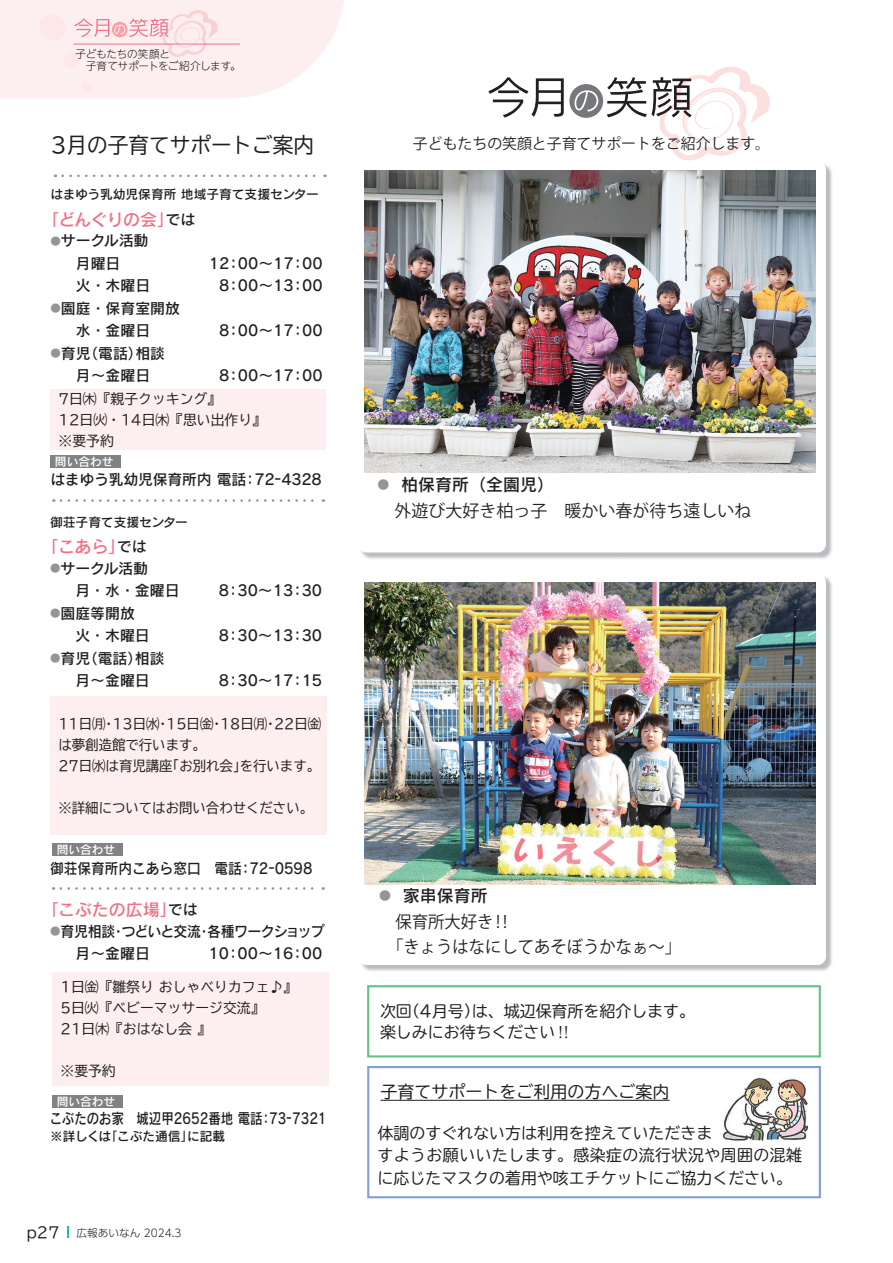
<style>
.page{position:relative;width:893px;height:1263px;background:#fff}
.page>*{position:absolute;margin:0;border:0;box-sizing:border-box;transform-origin:0 0}
.t1{font:21.3px "TBUD Go Std";color:#231f20}
.t2{font:16.95px/25.5px "Koz Go Pr 6 N";color:#231f20;scale:.96 1}
.t3{font:16.95px "Koz Go Pr 6 N";color:#231f20}
.t4{font:16.95px "Rodin Pro N DB";letter-spacing:-.015em;color:#f17085}
.t5{font:16.95px "TBUDR Go Std";color:#231f20}
.t6{font:16.95px "Rodin Pro N DB";color:#231f20}
.t7{font:15.9px/22.5px "TBUDR Go Std";color:#231f20}
.t8{font:14.85px/22.5px "Rodin Pro N DB";color:#231f20}
.t9{font:14.85px "Rodin Pro N DB";color:#231f20;scale:.84 1}
.t10{font:14.85px "Koz Go Pr 6 N";color:#231f20}
.t11{font:14.85px "Rodin Pro N DB";color:#231f20;scale:.92 1}
.t12{font:14.85px "Rodin Pro N DB";letter-spacing:-.055em;color:#231f20;scale:.94 1}
.t13{font:14.85px "TBUD Go Std";color:#231f20}
.t14{font:14.85px "Rodin Pro N DB";color:#231f20;scale:.94 1}
.t15{font:13.8px/21px "TBUD Go Std";color:#231f20}
.t16{font:12.75px "Rodin Pro N DB";color:#231f20}
.t17{font:11.85px "Rodin Pro N DB";color:#939598}
.t18{font:11.7px "Rodin Pro N DB";color:#fff}
.t19{font:300 10.65px/12.8px "UD Shin M Go Pr 6 N";letter-spacing:-.02em;color:#231f20}
.t20{font:300 10.65px "UD Shin Go Pr 6 N";color:#231f20}
.t21{font:10.35px "Rodin Pro N DB";color:#939598}
.s1{font-family:"Koz Min Pr 6 N"}
</style>
<div class="page">
<svg style="left:67px;top:1226px;width:2px;height:11px"></svg>
<svg style="left:0;top:0;width:344px;height:98px"></svg>
<div style="left:50px;top:696px;width:277px;height:139px;background:#fdefef"></div>
<div style="left:52px;top:972px;width:276px;height:114px;background:#fdefef"></div>
<svg style="left:61px;top:499px;width:263px;height:3px"></svg>
<svg style="left:61px;top:887px;width:263px;height:3px"></svg>
<svg style="left:63px;top:175px;width:263px;height:2px"></svg>
<div style="left:52px;top:843px;width:70px;height:13px;background:#808285"></div>
<div style="left:52px;top:1095px;width:70px;height:13px;background:#808285"></div>
<div style="left:50px;top:455px;width:70px;height:13px;background:#808285"></div>
<div style="left:50px;top:389px;width:276px;height:61px;background:#fdefef"></div>
<svg style="left:488px;top:67px;width:282px;height:93px"></svg>
<svg style="left:367px;top:985px;width:454px;height:73px"></svg>
<svg style="left:367px;top:1066px;width:454px;height:133px"></svg>
<hr style="left:380px;top:1100px;width:290px;height:1px;background:#231f20">
<img style="left:723px;top:1079px;width:84px;height:63px">
<img style="left:361px;top:576px;width:471px;height:395px">
<div style="left:358px;top:574px;width:468px;height:391px;background:#fff;border-radius:9px"></div>
<img style="left:361px;top:164px;width:471px;height:395px">
<div style="left:358px;top:161px;width:468px;height:391px;background:#fff;border-radius:9px"></div>
<img style="left:365px;top:170px;width:450px;height:302px">
<img style="left:365px;top:582px;width:450px;height:302px">
<p class="t19" style="left:75px;top:47px;width:167px">子どもたちの笑顔と<br>　子育てサポートをご紹介します。</p>
<h1 class="t1" style="left:51px;top:127px;width:265px">3月の子育てサポートご案内</h1>
<p class="t16" style="left:51px;top:186px;width:270px">はまゆう乳幼児保育所地域子育て支援センター</p>
<p class="t8" style="left:166px;top:207px;width:31px">では</p>
<p class="t4" style="left:42px;top:208px;width:134px">「どんぐりの会」</p>
<p class="t8" style="left:61px;top:229px;width:89px">サークル活動</p>
<p class="t21" style="left:51px;top:234px;width:12px">●</p>
<p class="t8" style="left:61px;top:251px;width:61px">　月曜日</p>
<p class="t8" style="left:61px;top:274px;width:121px;text-indent:15px">火・木曜日<br>園庭・保育室開放</p>
<p class="t21" style="left:51px;top:301px;width:12px">●</p>
<p class="t8" style="left:135px;top:319px;width:31px;text-indent:-60px">水・金曜日相談</p>
<p class="t8" style="left:83px;top:341px;width:61px">（電話）</p>
<p class="t8" style="left:61px;top:341px;width:31px">育児</p>
<p class="t21" style="left:51px;top:346px;width:12px">●</p>
<p class="t8" style="left:76px;top:364px;width:76px">月～金曜日</p>
<p class="t8" style="left:209px;top:251px;width:115px">12：00~17：00</p>
<p class="t8" style="left:219px;top:274px;width:105px">8：00~13：00</p>
<p class="t8" style="left:219px;top:319px;width:105px">8：00~17：00</p>
<p class="t8" style="left:219px;top:364px;width:105px">8：00~17：00</p>
<p class="t15" style="left:59px;top:388px;width:209px">7日㈭『親子クッキング『<br>12日㈫・14日㈭『思い出作り『※要予約</p>
<p class="t18" style="left:55px;top:454px;width:60px">問い合わせ</p>
<p class="t8" style="left:50px;top:467px;width:197px">はまゆう乳幼児保育所内電話</p>
<p class="t8" style="left:243px;top:467px;width:80px">：72-4328</p>
<p class="t16" style="left:50px;top:514px;width:139px">御荘子育て支援センター</p>
<p class="t8" style="left:117px;top:535px;width:31px">では</p>
<p class="t4" style="left:42px;top:535px;width:86px">「こあら」</p>
<p class="t8" style="left:61px;top:556px;width:89px">サークル活動</p>
<p class="t21" style="left:50px;top:561px;width:12px">●</p>
<p class="t8" style="left:61px;top:579px;width:121px;text-indent:15px">月・水・金曜日園庭等開放</p>
<p class="t21" style="left:50px;top:606px;width:12px">●</p>
<p class="t8" style="left:135px;top:624px;width:31px;text-indent:-60px">火・木曜日相談</p>
<p class="t8" style="left:83px;top:646px;width:61px">（電話）</p>
<p class="t8" style="left:61px;top:646px;width:31px">育児</p>
<p class="t21" style="left:50px;top:651px;width:12px">●</p>
<p class="t8" style="left:75px;top:669px;width:76px">月～金曜日</p>
<p class="t8" style="left:219px;top:579px;width:105px">8：30~13：30</p>
<p class="t8" style="left:219px;top:624px;width:105px">8：30~13：30</p>
<p class="t8" style="left:219px;top:669px;width:105px">8：30~17：15</p>
<p class="t15" style="left:58px;top:713px;width:149px">11日㈪<br>は夢創造館で行います。</p>
<p class="t15" style="left:112px;top:713px;width:49px">13日㈬</p>
<p class="t15" style="left:166px;top:713px;width:49px">15日㈮</p>
<p class="t15" style="left:220px;top:713px;width:49px">18日㈪</p>
<p class="t15" style="left:274px;top:713px;width:49px">22日㈮</p>
<p class="t15" style="left:102px;top:713px;width:15px">・</p>
<p class="t15" style="left:156px;top:713px;width:15px">・</p>
<p class="t15" style="left:210px;top:713px;width:15px">・</p>
<p class="t15" style="left:264px;top:713px;width:15px">・</p>
<p class="t15" style="left:58px;top:755px;width:116px">27日㈬は育児講座</p>
<p class="t15" style="left:58px;top:797px;width:256px">※詳細についてはお問い合わせください。</p>
<p class="t15" style="left:166px;top:755px;width:82px">「お別れ会」</p>
<p class="t15" style="left:240px;top:755px;width:82px">を行います。</p>
<p class="t18" style="left:57px;top:842px;width:60px">問い合わせ</p>
<p class="t11" style="left:50px;top:858px;width:210px">御荘保育所内こあら窓口　電話</p>
<p class="t11" style="left:239px;top:858px;width:82px">：72-0598</p>
<p class="t4" style="left:42px;top:898px;width:137px">「こぶたの広場」</p>
<p class="t12" style="left:61px;top:921px;width:282px">育児相談つどいと交流各種ワークショップ</p>
<p class="t8" style="left:168px;top:898px;width:31px">では</p>
<p class="t21" style="left:50px;top:924px;width:12px">●</p>
<p class="t14" style="left:111px;top:921px;width:16px">・</p>
<p class="t14" style="left:197px;top:921px;width:16px">・</p>
<p class="t8" style="left:76px;top:941px;width:76px">月～金曜日</p>
<p class="t8" style="left:209px;top:941px;width:115px">10：00~16：00</p>
<p class="t15" style="left:61px;top:976px;width:238px">1日㈮『雛祭りおしゃべりカフェ♪『<br>5日㈫『ベビーマッサージ交流『<br>21日㈭『おはなし会『</p>
<p class="t15" style="left:61px;top:1060px;width:57px">※要予約</p>
<p class="t18" style="left:57px;top:1094px;width:60px">問い合わせ</p>
<p class="t9" style="left:50px;top:1108px;width:255px">こぶたのお家　城辺甲2652番地電話</p>
<p class="t16" style="left:187px;top:1128px;width:40px">に記載</p>
<p class="t9" style="left:260px;top:1108px;width:81px">：73-7321</p>
<p class="t16" style="left:50px;top:1128px;width:63px">※詳しくは</p>
<p class="t16" style="left:105px;top:1128px;width:90px">「こぶた通信」</p>
<p class="t13" style="left:26px;top:1220px;width:35px">p27</p>
<p class="t20" style="left:77px;top:1224px;width:107px">広報あいなん 2024.3</p>
<p class="t10" style="left:413px;top:135px;width:359px">子どもたちの笑顔と子育てサポートをご紹介します。</p>
<p class="t6" style="left:401px;top:474px;width:155px">柏保育所（全園児(</p>
<p class="t17" style="left:377px;top:477px;width:25px">●　</p>
<p class="t3" style="left:377px;top:501px;width:376px">　外遊び大好き柏っ子　暖かい春が待ち遠しいね</p>
<p class="t6" style="left:403px;top:885px;width:87px">家串保育所</p>
<p class="t17" style="left:379px;top:888px;width:25px">●　</p>
<p class="t2" style="left:379px;top:909px;width:316px">　保育所大好き!!<br>　「きょうはなにしてあそぼうかなぁ~「</p>
<p class="t7" style="left:404px;top:999px;width:293px">（4月号は）、城辺保育所を紹介します。</p>
<p class="t7" style="left:380px;top:1000px;width:193px;line-height:21px">次回<br>楽しみにお待ちください<span class="s1">!!</span></p>
<p class="t5" style="left:380px;top:1077px;width:291px">子育てサポートをご利用の方へご案内</p>
<p class="t7" style="left:378px;top:1121px;width:426px">体調のすぐれない方は利用を控えていただきま<br>すようお願いいたします。感染症の流行状況や周囲の混雑に応じたマスクの着用や咳エチケットにご協力ください。</p>
</div>
